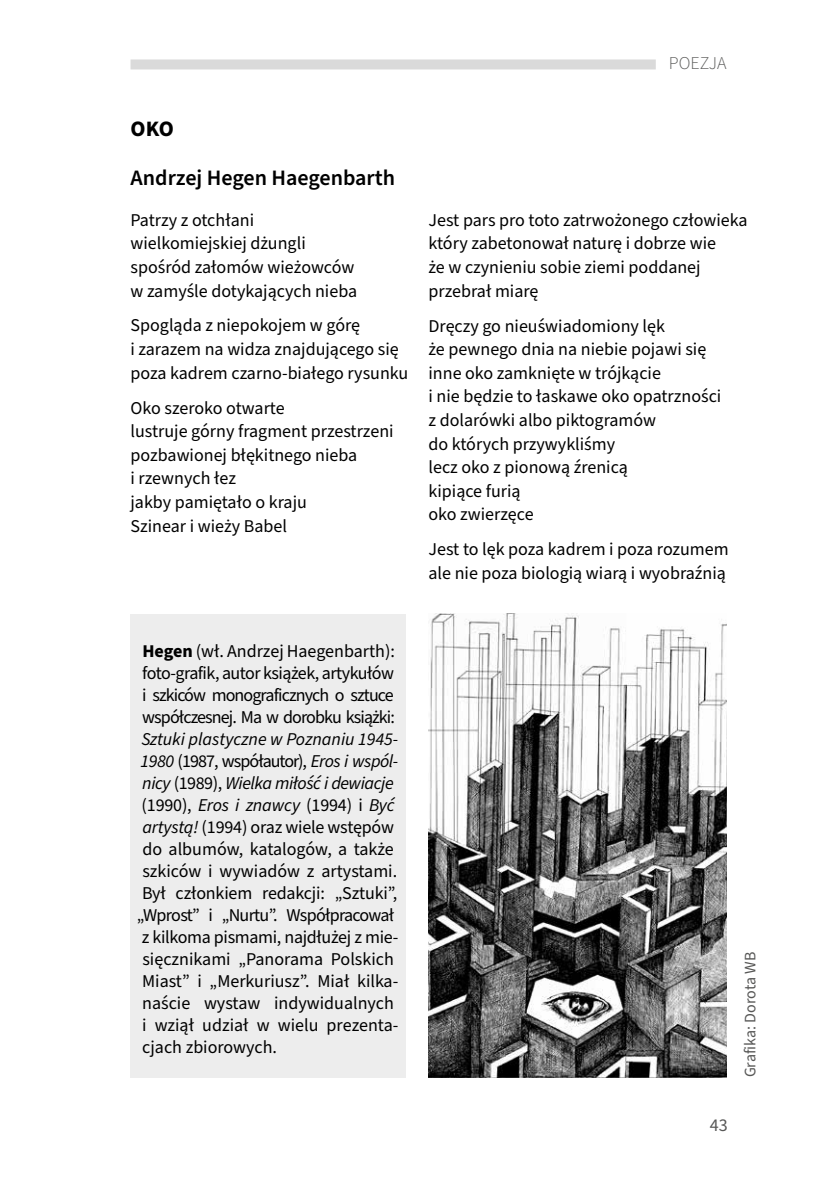
<style>
.page{position:relative;width:840px;height:1191px;background:#fff}
.page>*{position:absolute;margin:0;border:0;box-sizing:border-box;transform-origin:0 0}
.t1{font:600 22px "Source Sans Pro";color:#000}
.t2{font:700 22px "Source Sans Pro";color:#000}
.t3{font:18px/23.6px "Source Sans Pro";color:#000}
.t4{font:italic 18px "Source Sans Pro";letter-spacing:-.015em;color:#000}
.t5{font:18px "Source Sans Pro";letter-spacing:-.05em;color:#000}
.t6{font:18px "Source Sans Pro";letter-spacing:-.04em;color:#000}
.t7{font:18px "Source Sans Pro";letter-spacing:-.02em;color:#000}
.t8{font:300 18px "Source Sans Pro";color:#575756}
.t9{font:18px "Source Sans Pro";color:#575756}
.t10{font:16px "Source Sans Pro";color:#575756}
.s1{font-weight:700}
.s2{font-style:italic}
.s3{font-style:normal}
</style>
<div class="page">
<div style="left:130px;top:59px;width:525px;height:10px;background:#dadada"></div>
<div style="left:130px;top:613px;width:275px;height:464px;background:#ededed"></div>
<img style="left:428px;top:613px;width:298px;height:464px">
<p class="t2" style="left:130px;top:114px;width:45px">OKO</p>
<p class="t1" style="left:130px;top:163px;width:266px">Andrzej Hegen Haegenbarth</p>
<p class="t3" style="left:130px;top:208px;width:228px">Patrzy z otchłani wielkomiejskiej dżungli spośród załomów wieżowców w zamyśle dotykających nieba</p>
<p class="t3" style="left:130px;top:314px;width:279px">Spogląda z niepokojem w górę<br>i zarazem na widza znajdującego się poza kadrem czarno-białego rysunku</p>
<p class="t3" style="left:130px;top:396px;width:264px">Oko szeroko otwarte<br>lustruje górny fragment przestrzeni pozbawionej błękitnego nieba<br>i rzewnych łez<br>jakby pamiętało o kraju<br>Szinear i wieży Babel</p>
<p class="t8" style="left:668px;top:51px;width:59px">POEZJA</p>
<p class="t3" style="left:428px;top:208px;width:320px">Jest pars pro toto zatrwożonego człowieka który zabetonował naturę i dobrze wie<br>że w czynieniu sobie ziemi poddanej przebrał miarę</p>
<p class="t3" style="left:428px;top:314px;width:294px">Dręczy go nieuświadomiony lęk<br>że pewnego dnia na niebie pojawi się inne oko zamknięte w trójkącie<br>i nie będzie to łaskawe oko opatrzności z dolarówki albo piktogramów<br>do których przywykliśmy<br>lecz oko z pionową źrenicą<br>kipiące furią<br>oko zwierzęce</p>
<p class="t3" style="left:428px;top:538px;width:301px">Jest to lęk poza kadrem i poza rozumem ale nie poza biologią wiarą i wyobraźnią</p>
<p class="t3" style="left:142px;top:640px;width:254px;line-height:22px;text-align:justify"><span class="s1">Hegen</span> (wł. Andrzej Haegenbarth): foto-grafik, autor książek, artykułów i szkiców monograficznych o sztuce współczesnej. Ma w dorobku książki:</p>
<p class="t4" style="left:141px;top:726px;width:258px">Sztuki plastyczne w Poznaniu 1945-</p>
<p class="t5" style="left:140px;top:748px;width:259px"><span class="s2">1980</span> (1987, współautor), <span class="s2">Eros i wspól-</span></p>
<p class="t4" style="left:142px;top:770px;width:253px">nicy <span class="s3">(1989),</span> Wielka miłość i dewiacje</p>
<p class="t3" style="left:141px;top:793px;width:254px">(1990), <span class="s2">Eros i znawcy</span> (1994) i <span class="s2">Być</span></p>
<p class="t3" style="left:142px;top:815px;width:253px"><span class="s2">artystą!</span> (1994) oraz wiele wstępów</p>
<p class="t3" style="left:142px;top:837px;width:253px">do albumów, katalogów, a także</p>
<p class="t3" style="left:142px;top:859px;width:256px">szkiców i wywiadów z artystami.</p>
<p class="t3" style="left:142px;top:881px;width:257px">Był członkiem redakcji: „Sztuki”,</p>
<p class="t6" style="left:137px;top:902px;width:259px">„Wprost” i „Nurtu”. Współpracował</p>
<p class="t7" style="left:142px;top:924px;width:258px">z kilkoma pismami, najdłużej z mie-</p>
<p class="t3" style="left:142px;top:947px;width:253px">sięcznikami „Panorama Polskich</p>
<p class="t3" style="left:142px;top:969px;width:257px">Miast” i „Merkuriusz”. Miał kilka-</p>
<p class="t3" style="left:142px;top:991px;width:253px">naście wystaw indywidualnych</p>
<p class="t3" style="left:142px;top:1013px;width:257px">i wziął udział w wielu prezenta-</p>
<p class="t3" style="left:142px;top:1035px;width:136px">cjach zbiorowych.</p>
<p class="t10" style="left:739px;top:1077px;width:127px;rotate:-90deg">Grafika: Dorota WB</p>
<p class="t9" style="left:709px;top:1113px;width:19px">43</p>
</div>
